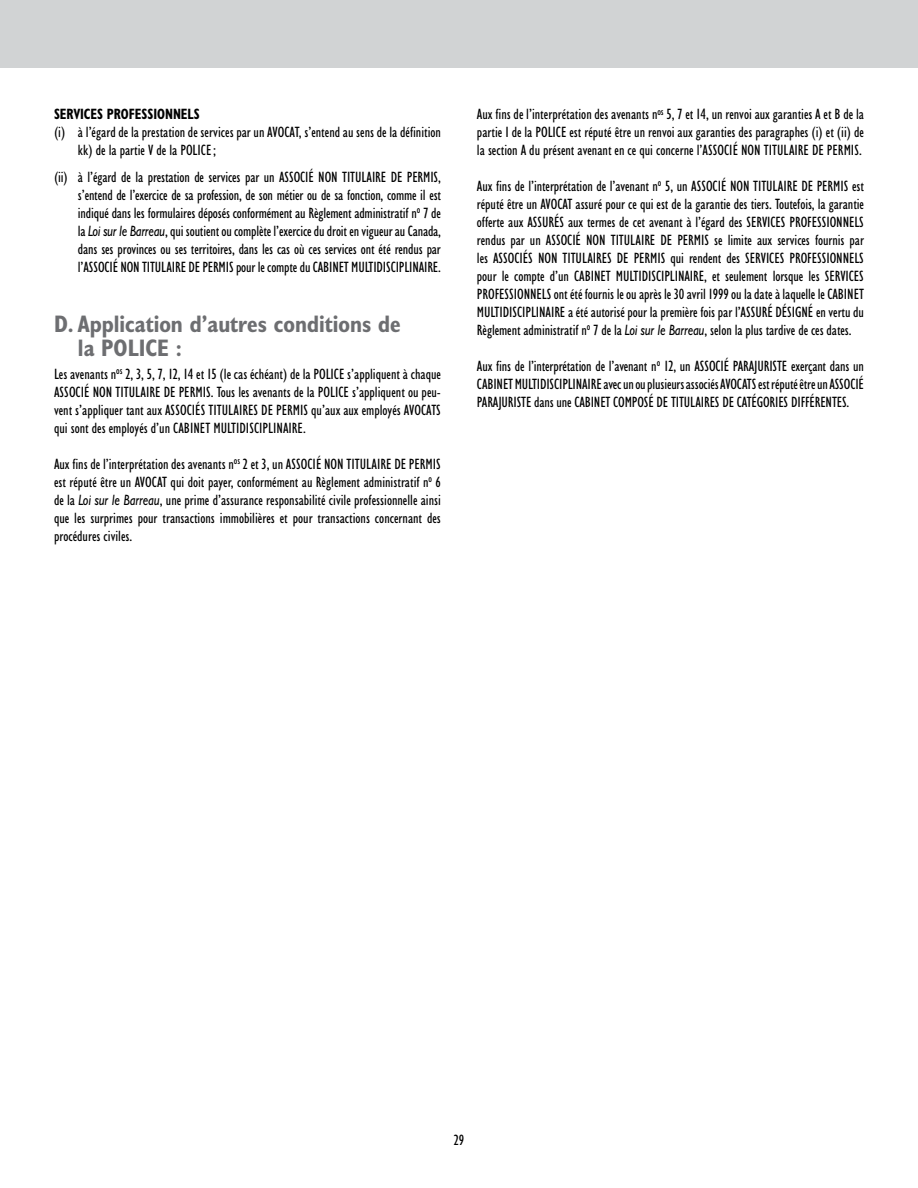
<style>
.page{position:relative;width:918px;height:1188px;background:#fff}
.page>*{position:absolute;margin:0;border:0;box-sizing:border-box;transform-origin:0 0}
.H2_A__Grey{font:700 condensed 24px/24px "Humanist 521 BT";color:#6d6e71}
.Body_Text{font:condensed 15px/18px "Humanist 521 BT";color:#000;text-align:justify}
.L1_-__i{font:condensed 15px/18px "Humanist 521 BT";letter-spacing:-.01em;color:#000;text-align:justify}
.L1_-_Bullet_Intro__n{font:condensed 15px/18px "Humanist 521 BT";color:#000;text-align:justify}
.L1_-__i___new_sectio{font:condensed 15px/18px "Humanist 521 BT";color:#000}
.Body_Text-2{font:700 condensed 15px "Humanist 521 BT";color:#000;scale:.9 1}
.s1{font-style:italic;font-stretch:normal}
</style>
<div class="page">
<div style="left:0;top:0;width:918px;height:67px;background:#d1d3d4"></div>
<p class="Body_Text-2" style="left:54px;top:105px;width:163px">SERVICES PROFESSIONNELS</p>
<p class="L1_-__i___new_sectio" style="left:78px;top:123px;width:365px;text-indent:-24px">(i) à l’égard de la prestation de services par un AVOCAT, s’entend au sens de la définition kk) de la partie V de la POLICE;</p>
<p class="L1_-__i" style="left:78px;top:168px;width:365px;text-indent:-24px">(ii) à l’égard de la prestation de services par un ASSOCIÉ NON TITULAIRE DE PERMIS, s’entend de l’exercice de sa profession, de son métier ou de sa fonction, comme il est indiqué dans les formulaires déposés conformément au Règlement administratif n<sup>o</sup> 7 de la <span class="s1">Loi sur le Barreau</span>, qui soutient ou complète l’exercice du droit en vigueur au Canada, dans ses provinces ou ses territoires, dans les cas où ces services ont été rendus par l’ASSOCIÉ NON TITULAIRE DE PERMIS pour le compte du CABINET MULTIDISCIPLINAIRE.</p>
<p class="H2_A__Grey" style="left:78px;top:312px;width:324px;text-indent:-24px">D. Application d’autres conditions de la POLICE :</p>
<p class="L1_-_Bullet_Intro__n" style="left:54px;top:365px;width:389px">Les avenants n<sup>os</sup> 2, 3, 5, 7, 12, 14 et 15 (le cas échéant) de la POLICE s’appliquent à chaque ASSOCIÉ NON TITULAIRE DE PERMIS. Tous les avenants de la POLICE s’appliquent ou peu&shy;vent s’appliquer tant aux ASSOCIÉS TITULAIRES DE PERMIS qu’aux aux employés AVOCATS qui sont des employés d’un CABINET MULTIDISCIPLINAIRE.</p>
<p class="Body_Text" style="left:54px;top:455px;width:389px">Aux fins de l’interprétation des avenants n<sup>os</sup> 2 et 3, un ASSOCIÉ NON TITULAIRE DE PERMIS est réputé être un AVOCAT qui doit payer, conformément au Règlement administratif n<sup>o</sup> 6 de la <span class="s1">Loi sur le Barreau</span>, une prime d’assurance responsabilité civile professionnelle ainsi que les surprimes pour transactions immobilières et pour transactions concernant des procédures civiles.</p>
<p class="Body_Text" style="left:477px;top:105px;width:389px">Aux fins de l’interprétation des avenants n<sup>os</sup> 5, 7 et 14, un renvoi aux garanties A et B de la partie I de la POLICE est réputé être un renvoi aux garanties des paragraphes (i) et (ii) de la section A du présent avenant en ce qui concerne l’ASSOCIÉ NON TITULAIRE DE PERMIS.</p>
<p class="Body_Text" style="left:477px;top:177px;width:389px">Aux fins de l’interprétation de l’avenant n<sup>o</sup> 5, un ASSOCIÉ NON TITULAIRE DE PERMIS est réputé être un AVOCAT assuré pour ce qui est de la garantie des tiers. Toutefois, la garantie offerte aux ASSURÉS aux termes de cet avenant à l’égard des SERVICES PROFESSIONNELS rendus par un ASSOCIÉ NON TITULAIRE DE PERMIS se limite aux services fournis par les ASSOCIÉS NON TITULAIRES DE PERMIS qui rendent des SERVICES PROFESSIONNELS pour le compte d’un CABINET MULTIDISCIPLINAIRE, et seulement lorsque les SERVICES PROFESSIONNELS ont été fournis le ou après le 30 avril 1999 ou la date à laquelle le CABINET MULTIDISCIPLINAIRE a été autorisé pour la première fois par l’ASSURÉ DÉSIGNÉ en vertu du Règlement administratif n<sup>o</sup> 7 de la <span class="s1">Loi sur le Barreau</span>, selon la plus tardive de ces dates.</p>
<p class="Body_Text" style="left:477px;top:357px;width:389px">Aux fins de l’interprétation de l’avenant n<sup>o</sup> 12, un ASSOCIÉ PARAJURISTE exerçant dans un CABINET MULTIDISCIPLINAIRE avec un ou plusieurs associés AVOCATS est réputé être un ASSOCIÉ PARAJURISTE dans une CABINET COMPOSÉ DE TITULAIRES DE CATÉGORIES DIFFÉRENTES.</p>
<p class="Body_Text" style="left:454px;top:1131px;width:12px">29</p>
</div>
